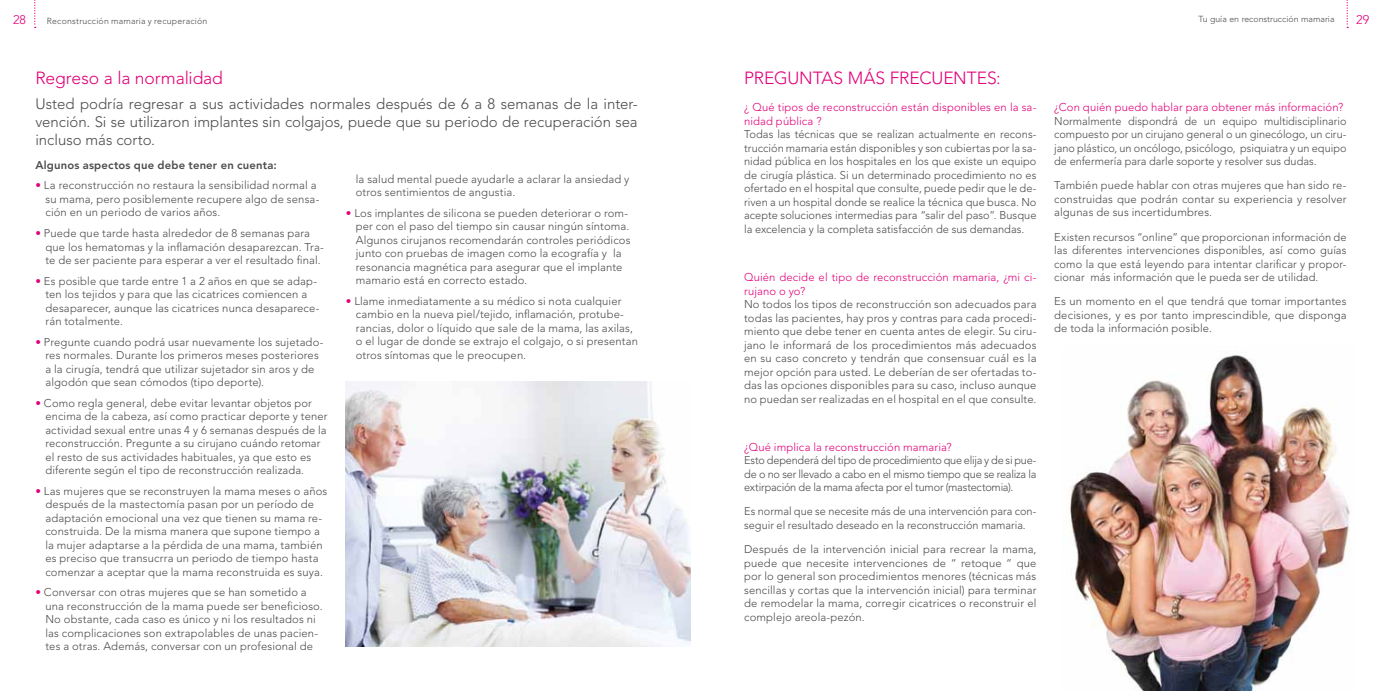
<style>
.page{position:relative;width:1382px;height:691px;background:#fff}
.page>*{position:absolute;margin:0;border:0;box-sizing:border-box;transform-origin:0 0}
.t1{font:300 17.5px "Avenir LT Std";letter-spacing:-.005em;color:#e2007a}
.t2{font:300 15px/18px "Avenir LT Std";color:#4b4b4d;text-align:justify}
.t3{font:300 12.5px "Avenir";color:#e2007a}
.t4{font:300 11.25px/13.5px "Avenir LT Std";letter-spacing:.01em;color:#4b4b4d}
.t5{font:300 11.25px/13.5px "Avenir LT Std";letter-spacing:.01em;color:#e2007a}
.t6{font:800 11.25px "Avenir LT Std";letter-spacing:.015em;color:#4b4b4d}
.t7{font:300 8.75px "Avenir LT Std";letter-spacing:.02em;color:#4b4b4d}
.t8{font:300 8.75px "Avenir";color:#4b4b4d}
.s1{color:#e2007a}
</style>
<div class="page">
<svg style="left:1346px;top:0;width:2px;height:28px"></svg>
<svg style="left:34px;top:0;width:2px;height:28px"></svg>
<img style="left:1070px;top:355px;width:281px;height:336px">
<img style="left:345px;top:382px;width:346px;height:265px">
<p class="t3" style="left:13px;top:12px;width:15px">28</p>
<p class="t8" style="left:1198px;top:14px;width:138px">Tu guía en reconstrucción mamaria</p>
<p class="t3" style="left:1356px;top:12px;width:15px">29</p>
<p class="t7" style="left:47px;top:16px;width:162px">Reconstrucción mamaria y recuperación</p>
<h1 class="t1" style="left:35px;top:68px;width:189px">Regreso a la normalidad</h1>
<h2 class="t2" style="left:35px;top:95px;width:604px">Usted podría regresar a sus actividades normales después de 6 a 8 semanas de la inter&shy;vención. Si se utilizaron implantes sin colgajos, puede que su periodo de recuperación sea incluso más corto.</h2>
<p class="t6" style="left:35px;top:158px;width:243px">Algunos aspectos que debe tener en cuenta:</p>
<p class="t4" style="left:45px;top:179px;width:275px;text-indent:-10px"><span class="s1">•</span> La reconstrucción no restaura la sensibilidad normal a su mama, pero posiblemente recupere algo de sensa&shy;ción en un periodo de varios años.</p>
<p class="t4" style="left:45px;top:226px;width:280px;text-indent:-10px"><span class="s1">•</span> Puede que tarde hasta alrededor de 8 semanas para que los hematomas y la inflamación desaparezcan. Tra&shy;te de ser paciente para esperar a ver el resultado final.</p>
<p class="t4" style="left:45px;top:274px;width:276px;text-indent:-10px"><span class="s1">•</span> Es posible que tarde entre 1 a 2 años en que se adap&shy;ten los tejidos y para que las cicatrices comiencen a desaparecer, aunque las cicatrices nunca desaparece&shy;rán totalmente.</p>
<p class="t4" style="left:45px;top:335px;width:280px;text-indent:-10px"><span class="s1">•</span> Pregunte cuando podrá usar nuevamente los sujetado&shy;res normales. Durante los primeros meses posteriores a la cirugía, tendrá que utilizar sujetador sin aros y de algodón que sean cómodos (tipo deporte).</p>
<p class="t4" style="left:45px;top:396px;width:283px;text-indent:-10px"><span class="s1">•</span> Como regla general, debe evitar levantar objetos por encima de la cabeza, así como practicar deporte y tener actividad sexual entre unas 4 y 6 semanas después de la reconstrucción. Pregunte a su cirujano cuándo retomar el resto de sus actividades habituales, ya que esto es diferente según el tipo de reconstrucción realizada.</p>
<p class="t4" style="left:35px;top:484px;width:293px;text-align:center"><span class="s1">•</span> Las mujeres que se reconstruyen la mama meses o años después de la mastectomía pasan por un período de adaptación emocional una vez que tienen su mama re&shy;construida. De la misma manera que supone tiempo a<br>la mujer adaptarse a la pérdida de una mama, también<br>es preciso que transucrra un periodo de tiempo hasta comenzar a aceptar que la mama reconstruida es suya.</p>
<p class="t4" style="left:45px;top:586px;width:279px;text-indent:-10px"><span class="s1">•</span> Conversar con otras mujeres que se han sometido a una reconstrucción de la mama puede ser beneficioso.<br>N o obstante, cada caso es único y ni los resultados ni las complicaciones son extrapolables de unas pacien&shy;tes a otras. Además, conversar con un profesional de</p>
<p class="t4" style="left:356px;top:172px;width:275px">la salud mental puede ayudarle a aclarar la ansiedad y otros sentimientos de angustia.</p>
<p class="t4" style="left:356px;top:206px;width:276px;text-indent:-10px"><span class="s1">•</span> Los implantes de silicona se pueden deteriorar o rom&shy;per con el paso del tiempo sin causar ningún síntoma.<br>Algunos cirujanos recomendarán controles periódicos junto con pruebas de imagen como la ecografía y la resonancia magnética para asegurar que el implante mamario está en correcto estado.</p>
<p class="t4" style="left:356px;top:294px;width:284px;text-indent:-10px"><span class="s1">•</span> Llame inmediatamente a su médico si nota cualquier cambio en la nueva piel/tejido, inflamación, protube&shy;rancias, dolor o líquido que sale de la mama, las axilas, o el lugar de donde se extrajo el colgajo, o si presentan otros síntomas que le preocupen.</p>
<h1 class="t1" style="left:744px;top:68px;width:80px">Pregu ntas</h1>
<h1 class="t1" style="left:848px;top:68px;width:155px">más frecu entes:</h1>
<p class="t5" style="left:744px;top:101px;width:294px">¿ Qué tipos de reconstrucción están disponibles en la sa&shy;nidad pública ?</p>
<p class="t4" style="left:744px;top:128px;width:294px;text-align:justify">Todas las técnicas que se realizan actualmente en recons&shy;trucción mamaria están disponibles y son cubiertas por la sa&shy;nidad pública en los hospitales en los que existe un equipo de cirugía plástica. Si un determinado procedimiento no es ofertado en el hospital que consulte, puede pedir que le de&shy;riven a un hospital donde se realice la técnica que busca. No acepte soluciones intermedias para “salir del paso”. Busque la excelencia y la completa satisfacción de sus demandas.</p>
<p class="t5" style="left:744px;top:270px;width:294px">Quién decide el tipo de reconstrucción mamaria, ¿mi ci&shy;rujano o yo?</p>
<p class="t4" style="left:744px;top:297px;width:294px;text-align:justify">N o todos los tipos de reconstrucción son adecuados para todas las pacientes, hay pros y contras para cada procedi&shy;miento que debe tener en cuenta antes de elegir. Su ciru&shy;jano le informará de los procedimientos más adecuados en su caso concreto y tendrán que consensuar cuál es la mejor opción para usted. Le deberían de ser ofertadas to&shy;das las opciones disponibles para su caso, incluso aunque no puedan ser realizadas en el hospital en el que consulte.</p>
<p class="t5" style="left:744px;top:440px;width:209px">¿Qué implica la reconstrucción mamaria?</p>
<p class="t4" style="left:744px;top:454px;width:294px;text-align:justify">Esto dependerá del tipo de procedimiento que elija y de si pue&shy;de o no ser llevado a cabo en el mismo tiempo que se realiza la extirpación de la mama afecta por el tumor (mastectomia).</p>
<p class="t4" style="left:744px;top:505px;width:294px">Es normal que se necesite más de una intervención para con&shy;seguir el resultado deseado en la reconstrucción mamaria.</p>
<p class="t4" style="left:744px;top:542px;width:294px;text-align:justify">Después de la intervención inicial para recrear la mama, puede que necesite intervenciones de “ retoque “ que por lo general son procedimientos menores (técnicas más sencillas y cortas que la intervención inicial) para terminar de remodelar la mama, corregir cicatrices o reconstruir el complejo areola-pezón.</p>
<p class="t5" style="left:1054px;top:101px;width:291px">¿Con quién puedo hablar para obtener más información?</p>
<p class="t4" style="left:1054px;top:114px;width:294px;text-align:justify">Normalmente dispondrá de un equipo multidisciplinario compuesto por un cirujano general o un ginecólogo, un ciru&shy;jano plástico, un oncólogo, psicólogo, psiquiatra y un equipo de enfermería para darle soporte y resolver sus dudas.</p>
<p class="t4" style="left:1054px;top:179px;width:294px;text-align:justify">También puede hablar con otras mujeres que han sido re&shy;construidas que podrán contar su experiencia y resolver algunas de sus incertidumbres.</p>
<p class="t4" style="left:1054px;top:230px;width:294px;text-align:justify">Existen recursos “online” que proporcionan información de las diferentes intervenciones disponibles, así como guías como la que está leyendo para intentar clarificar y propor&shy;cionar más información que le pueda ser de utilidad.</p>
<p class="t4" style="left:1054px;top:295px;width:294px;text-align:justify">Es un momento en el que tendrá que tomar importantes decisiones, y es por tanto imprescindible, que disponga de toda la información posible.</p>
</div>
